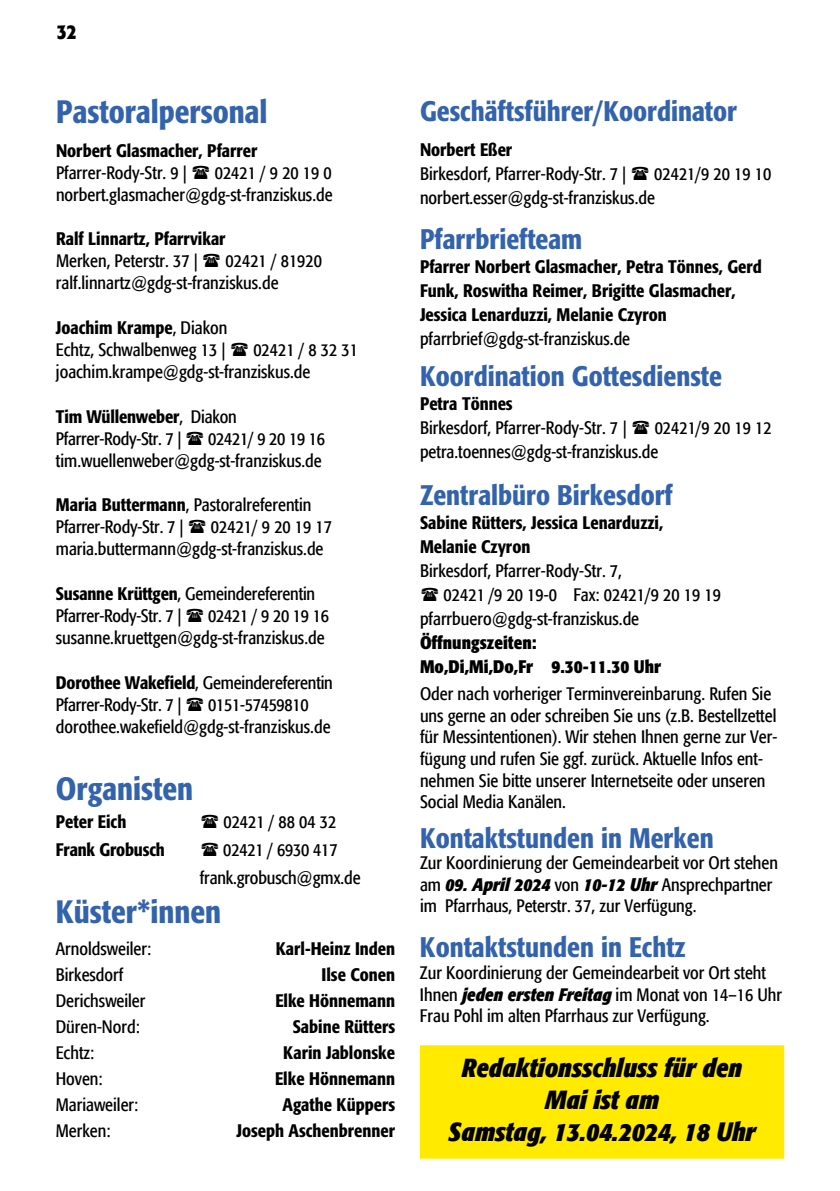
<style>
.page{position:relative;width:840px;height:1191px;background:#fff}
.page>*{position:absolute;margin:0;border:0;box-sizing:border-box;transform-origin:0 0}
.t1{font:500 condensed 32px "Formata";color:#3363ac}
.t2{font:500 condensed 28px "Formata";color:#3363ac}
.t3{font:italic 700 26px/32px "Formata Condensed BQ";color:#000;text-align:center}
.t4{font:700 20px "Formata";color:#000;scale:.85 1}
.t5{font:18px/22px "Formata Condensed BQ";color:#000}
.t6{font:500 condensed 18px/24px "Formata";color:#000}
.t7{font:700 condensed 18px/24px "Formata";color:#000}
.s1{font-family:"Formata Condensed BQ";font-weight:400;font-stretch:normal}
.s2{font-family:"Formata";font-weight:500;font-stretch:condensed}
.s3{font-weight:700;font-style:italic}
</style>
<div class="page">
<div style="left:420px;top:1045px;width:363px;height:113px;background:#ffea00;border:2px solid #ffea00"></div>
<p class="t4" style="left:57px;top:20px;width:25px">32</p>
<h1 class="t1" style="left:56px;top:92px;width:213px">Pastoralpersonal</h1>
<p class="t6" style="left:56px;top:138px;width:203px">Norbert Glasmacher, Pfarrer</p>
<p class="t5" style="left:56px;top:161px;width:132px">Pfarrer-Rody-Str. 9 |</p>
<p class="t5" style="left:56px;top:161px;width:278px;text-align:right">02421 / 9 20 19 0 norbert.glasmacher@gdg-st-franziskus.de</p>
<p class="t6" style="left:56px;top:227px;width:171px">Ralf Linnartz, Pfarrvikar</p>
<p class="t5" style="left:56px;top:250px;width:143px">Merken, Peterstr. 37 |</p>
<p class="t5" style="left:56px;top:250px;width:267px;text-indent:169px">02421 / 81920 ralf.linnartz@gdg-st-franziskus.de</p>
<p class="t6" style="left:56px;top:315px;width:173px">Joachim Krampe<span class="s1">, Diakon</span></p>
<p class="t5" style="left:56px;top:339px;width:171px">Echtz, Schwalbenweg 13 |</p>
<p class="t5" style="left:56px;top:339px;width:303px;text-indent:197px">02421 / 8 32 31 joachim.krampe@gdg-st-franziskus.de</p>
<p class="t6" style="left:56px;top:404px;width:182px">Tim Wüllenweber<span class="s1">, Diakon</span></p>
<p class="t5" style="left:56px;top:427px;width:127px">Pfarrer-Rody-Str. 7 |</p>
<p class="t5" style="left:56px;top:427px;width:270px;text-align:right">02421/ 9 20 19 16 tim.wuellenweber@gdg-st-franziskus.de</p>
<p class="t5" style="left:56px;top:494px;width:257px"><span class="s2">Maria Buttermann</span>, Pastoralreferentin<br>Pfarrer-Rody-Str. 7 |</p>
<p class="t5" style="left:56px;top:516px;width:277px;text-indent:155px">02421/ 9 20 19 17 maria.buttermann@gdg-st-franziskus.de</p>
<p class="t5" style="left:56px;top:583px;width:261px"><span class="s2">Susanne Krüttgen</span>, Gemeindereferentin<br>Pfarrer-Rody-Str. 7 |</p>
<p class="t5" style="left:56px;top:605px;width:274px;text-align:right">02421 / 9 20 19 16 susanne.kruettgen@gdg-st-franziskus.de</p>
<p class="t5" style="left:56px;top:671px;width:278px"><span class="s2">Dorothee Wakefield</span>, Gemeindereferentin<br>Pfarrer-Rody-Str. 7 |</p>
<p class="t5" style="left:56px;top:693px;width:276px;text-indent:152px">0151-57459810 dorothee.wakefield@gdg-st-franziskus.de</p>
<h1 class="t1" style="left:56px;top:769px;width:139px">Organisten</h1>
<p class="t6" style="left:56px;top:809px;width:72px">Peter Eich</p>
<p class="t5" style="left:223px;top:810px;width:114px">02421 / 88 04 32</p>
<p class="t6" style="left:56px;top:837px;width:111px">Frank Grobusch</p>
<p class="t5" style="left:200px;top:836px;width:162px;line-height:28px;text-align:center">02421 / 6930 417 frank.grobusch@gmx.de</p>
<h1 class="t1" style="left:56px;top:892px;width:167px">Küster*innen</h1>
<p class="t5" style="left:56px;top:937px;width:97px">Arnoldsweiler:</p>
<p class="t6" style="left:276px;top:936px;width:121px">Karl-Heinz Inden</p>
<p class="t5" style="left:56px;top:963px;width:69px">Birkesdorf</p>
<p class="t6" style="left:321px;top:962px;width:75px">Ilse Conen</p>
<p class="t5" style="left:56px;top:989px;width:91px">Derichsweiler</p>
<p class="t6" style="left:275px;top:988px;width:121px">Elke Hönnemann</p>
<p class="t5" style="left:56px;top:1015px;width:85px">Düren-Nord:</p>
<p class="t6" style="left:292px;top:1014px;width:104px">Sabine Rütters</p>
<p class="t5" style="left:56px;top:1041px;width:40px">Echtz:</p>
<p class="t6" style="left:283px;top:1040px;width:113px">Karin Jablonske</p>
<p class="t5" style="left:56px;top:1067px;width:48px">Hoven:</p>
<p class="t6" style="left:275px;top:1066px;width:121px">Elke Hönnemann</p>
<p class="t5" style="left:56px;top:1093px;width:84px">Mariaweiler:</p>
<p class="t6" style="left:282px;top:1092px;width:114px">Agathe Küppers</p>
<p class="t5" style="left:56px;top:1119px;width:56px">Merken:</p>
<p class="t6" style="left:236px;top:1118px;width:160px">Joseph Aschenbrenner</p>
<h2 class="t2" style="left:420px;top:94px;width:318px">Geschäftsführer/Koordinator</h2>
<p class="t6" style="left:420px;top:138px;width:94px">Norbert Eßer</p>
<p class="t5" style="left:420px;top:163px;width:208px">Birkesdorf, Pfarrer-Rody-Str. 7 |</p>
<p class="t5" style="left:420px;top:162px;width:352px;line-height:24px;text-indent:234px">02421/9 20 19 10 norbert.esser@gdg-st-franziskus.de</p>
<h2 class="t2" style="left:420px;top:222px;width:164px">Pfarrbriefteam</h2>
<p class="t6" style="left:420px;top:254px;width:343px">Pfarrer Norbert Glasmacher, Petra Tönnes, Gerd<br>Funk, Roswitha Reimer, Brigitte Glasmacher,<br>Jessica Lenarduzzi, Melanie Czyron</p>
<p class="t5" style="left:420px;top:328px;width:211px">pfarrbrief@gdg-st-franziskus.de</p>
<h2 class="t2" style="left:420px;top:359px;width:303px">Koordination Gottesdienste</h2>
<p class="t6" style="left:420px;top:391px;width:94px">Petra Tönnes</p>
<p class="t5" style="left:420px;top:417px;width:208px">Birkesdorf, Pfarrer-Rody-Str. 7 |</p>
<p class="t5" style="left:420px;top:416px;width:353px;line-height:24px;text-indent:234px">02421/9 20 19 12 petra.toennes@gdg-st-franziskus.de</p>
<h2 class="t2" style="left:420px;top:478px;width:254px">Zentralbüro Birkesdorf</h2>
<p class="t6" style="left:420px;top:510px;width:244px">Sabine Rütters, Jessica Lenarduzzi,<br>Melanie Czyron</p>
<p class="t5" style="left:420px;top:560px;width:203px">Birkesdorf, Pfarrer-Rody-Str. 7,</p>
<p class="t5" style="left:443px;top:584px;width:278px">02421 /9 20 19-0 Fax: 02421/9 20 19 19</p>
<p class="t5" style="left:420px;top:608px;width:220px">pfarrbuero@gdg-st-franziskus.de</p>
<p class="t7" style="left:420px;top:630px;width:243px">Öffnungszeiten:<br>Mo,Di,Mi,Do,Fr 9.30-11.30 Uhr</p>
<p class="t5" style="left:420px;top:683px;width:358px">Oder nach vorheriger Terminvereinbarung. Rufen Sie uns gerne an oder schreiben Sie uns (z.B. Bestellzettel für Messintentionen). Wir stehen Ihnen gerne zur Ver&shy;fügung und rufen Sie ggf. zurück. Aktuelle Infos ent&shy;nehmen Sie bitte unserer Internetseite oder unseren Social Media Kanälen.</p>
<h2 class="t2" style="left:420px;top:820px;width:295px">Kontaktstunden in Merken</h2>
<p class="t5" style="left:420px;top:852px;width:359px">Zur Koordinierung der Gemeindearbeit vor Ort stehen am <span class="s3">09. April 2024</span> von <span class="s3">10-12 Uhr</span> Ansprechpartner im Pfarrhaus, Peterstr. 37, zur Verfügung.</p>
<h2 class="t2" style="left:420px;top:930px;width:267px">Kontaktstunden in Echtz</h2>
<p class="t5" style="left:420px;top:962px;width:363px">Zur Koordinierung der Gemeindearbeit vor Ort steht<br>Ihnen <span class="s3">jeden ersten Freitag</span> im Monat von 14–16 Uhr<br>Frau Pohl im alten Pfarrhaus zur Verfügung.</p>
<h3 class="t3" style="left:447px;top:1051px;width:309px">Redaktionsschluss für den<br>Mai ist am<br>Samstag, 13.04.2024, 18 Uhr</h3>
</div>
